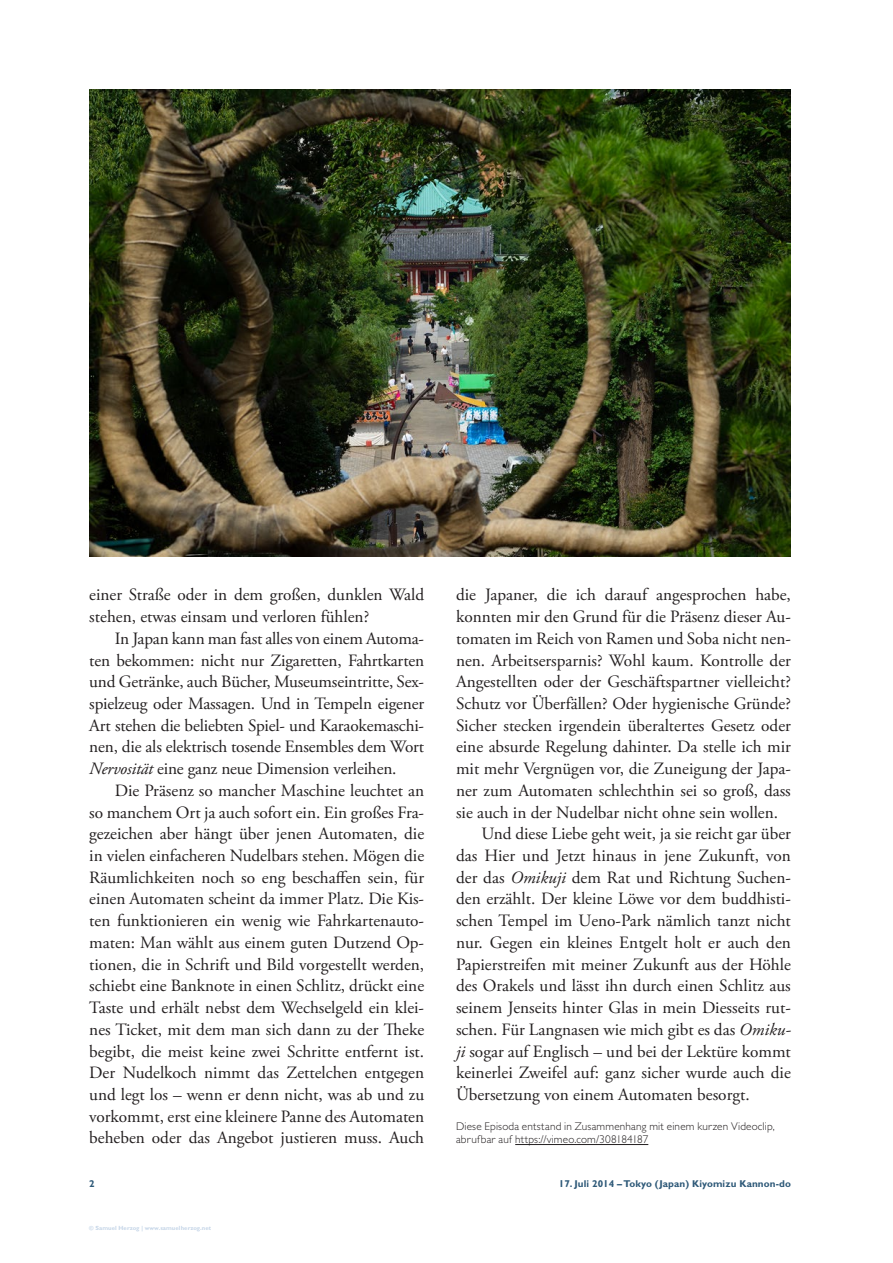
<style>
.page{position:relative;width:893px;height:1263px;background:#fff}
.page>*{position:absolute;margin:0;border:0;box-sizing:border-box;transform-origin:0 0}
.Lauftext_mit_Einzug{font:17.25px/21.8px "Adobe Garamond Pro";color:#231f20;text-align:justify}
.Anmerkungen{font:300 11.25px/13px "Gill Sans MT Pro";letter-spacing:.015em;color:#231f20}
.t1{font:700 9.9px "Gill Sans MT Pro";letter-spacing:.01em;color:#2e5978}
.Copyright_-_4_Heavy{font:700 6px "Gill Sans MT Pro";letter-spacing:.01em;color:#c6d6e8}
.s1{font-style:italic}
</style>
<div class="page">
<img style="left:89px;top:89px;width:702px;height:468px">
<hr style="left:515px;top:1144px;width:133px;height:1px;background:#231f20">
<p class="Lauftext_mit_Einzug" style="left:89px;top:585px;width:336px">einer Straße oder in dem großen, dunklen Wald stehen, etwas einsam und verloren fühlen?</p>
<p class="Lauftext_mit_Einzug" style="left:89px;top:628px;width:336px;text-indent:26px">In Japan kann man fast alles von einem Automa&shy;ten bekommen: nicht nur Zigaretten, Fahrtkarten und Getränke, auch Bücher, Museumseintritte, Sex&shy;spielzeug oder Massagen. Und in Tempeln eigener Art stehen die beliebten Spiel- und Karaokemaschi&shy;nen, die als elektrisch tosende Ensembles dem Wort <span class="s1">Nervosität</span> eine ganz neue Dimension verleihen.</p>
<p class="Lauftext_mit_Einzug" style="left:89px;top:780px;width:336px;text-indent:26px">Die Präsenz so mancher Maschine leuchtet an so manchem Ort ja auch sofort ein. Ein großes Fra&shy;gezeichen aber hängt über jenen Automaten, die in vielen einfacheren Nudelbars stehen. Mögen die Räumlichkeiten noch so eng beschaffen sein, für einen Automaten scheint da immer Platz. Die Kis&shy;ten funktionieren ein wenig wie Fahrkartenauto&shy;maten: Man wählt aus einem guten Dutzend Op&shy;tionen, die in Schrift und Bild vorgestellt werden, schiebt eine Banknote in einen Schlitz, drückt eine Taste und erhält nebst dem Wechselgeld ein klei&shy;nes Ticket, mit dem man sich dann zu der Theke begibt, die meist keine zwei Schritte entfernt ist.<br>Der Nudelkoch nimmt das Zettelchen entgegen und legt los – wenn er denn nicht, was ab und zu vorkommt, erst eine kleinere Panne des Automaten beheben oder das Angebot justieren muss. Auch</p>
<p class="Lauftext_mit_Einzug" style="left:456px;top:585px;width:336px">die Japaner, die ich darauf angesprochen habe, konnten mir den Grund für die Präsenz dieser Au&shy;tomaten im Reich von Ramen und Soba nicht nen&shy;nen. Arbeitsersparnis? Wohl kaum. Kontrolle der Angestellten oder der Geschäftspartner vielleicht?<br>Schutz vor Überfällen? Oder hygienische Gründe?<br>Sicher stecken irgendein überaltertes Gesetz oder eine absurde Regelung dahinter. Da stelle ich mir mit mehr Vergnügen vor, die Zuneigung der Japa&shy;ner zum Automaten schlechthin sei so groß, dass sie auch in der Nudelbar nicht ohne sein wollen.</p>
<p class="Lauftext_mit_Einzug" style="left:456px;top:823px;width:336px;text-indent:26px">Und diese Liebe geht weit, ja sie reicht gar über das Hier und Jetzt hinaus in jene Zukunft, von der das <span class="s1">Omikuji</span> dem Rat und Richtung Suchen&shy;den erzählt. Der kleine Löwe vor dem buddhisti&shy;schen Tempel im Ueno-Park nämlich tanzt nicht nur. Gegen ein kleines Entgelt holt er auch den Papierstreifen mit meiner Zukunft aus der Höhle des Orakels und lässt ihn durch einen Schlitz aus seinem Jenseits hinter Glas in mein Diesseits rut&shy;schen. Für Langnasen wie mich gibt es das <span class="s1">Omiku&shy;ji</span> sogar auf Englisch – und bei der Lektüre kommt keinerlei Zweifel auf: ganz sicher wurde auch die Übersetzung von einem Automaten besorgt.</p>
<p class="Anmerkungen" style="left:456px;top:1120px;width:320px">Diese Episoda entstand in Zusammenhang mit einem kurzen Videoclip, abrufbar auf https://vimeo.com/308184187</p>
<p class="t1" style="left:89px;top:1177px;width:7px">2</p>
<p class="t1" style="left:559px;top:1177px;width:234px">17. Juli 2014 – Tokyo (Japan) Kiyomizu Kannon-do</p>
<p class="Copyright_-_4_Heavy" style="left:89px;top:1224px;width:124px">© Samuel Herzog | www.samuelherzog.net</p>
</div>
